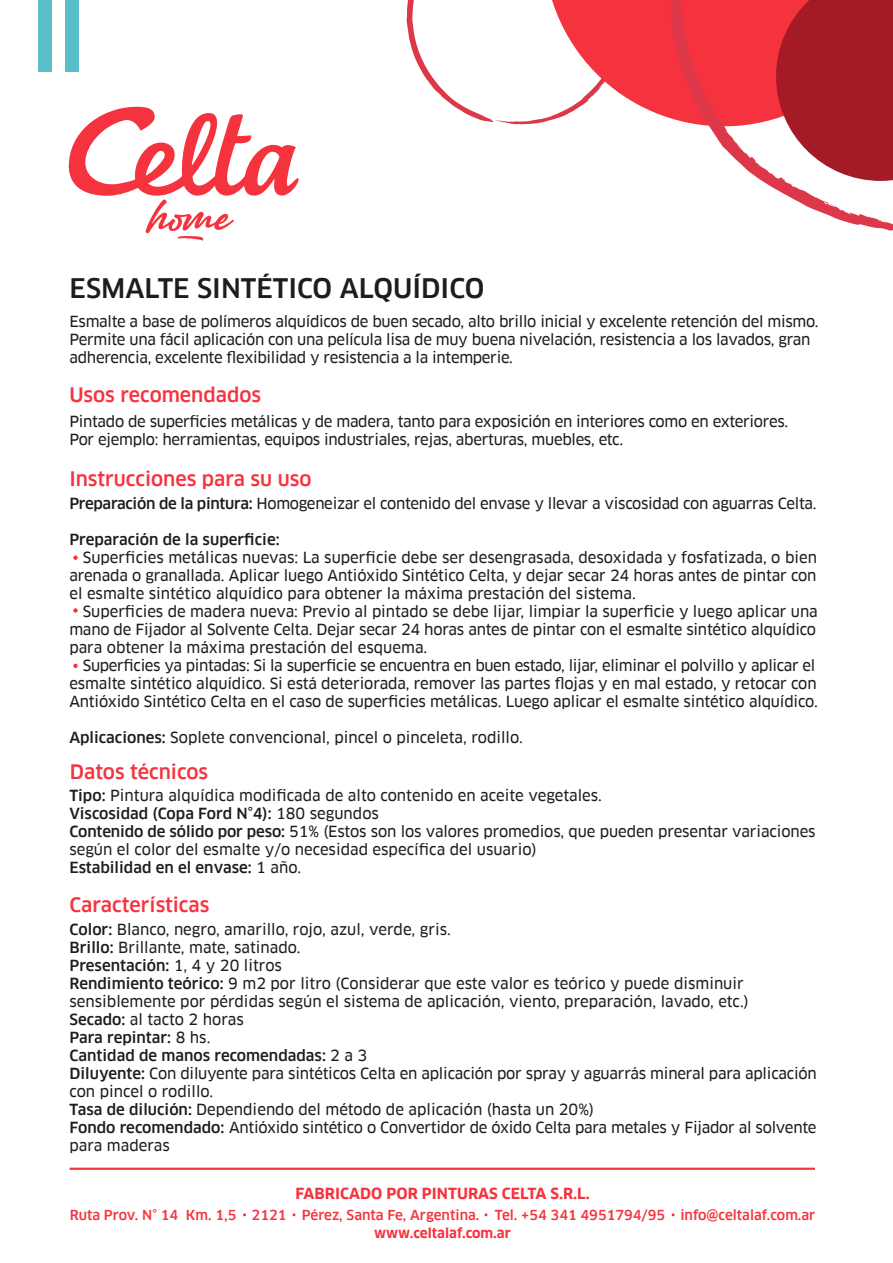
<style>
.page{position:relative;width:893px;height:1263px;background:#fff}
.page>*{position:absolute;margin:0;border:0;box-sizing:border-box;transform-origin:0 0}
.t1{font:500 26.4px "Clan Pro";color:#1d1d1b}
.t2{font:500 19.5px "Clan Pro";color:#f5333f}
.t3{font:15px/18px "Clan Pro News";letter-spacing:-.015em;color:#1d1d1b}
.t4{font:500 15px/18px "Clan Pro";color:#1d1d1b}
.t5{font:700 15px "Clan Pro";color:#f5333f}
.t6{font:500 13.5px "Clan Pro";color:#f5333f}
.t7{font:700 13.5px "Clan Pro";color:#f5333f}
.s1{font-family:"Clan Pro";font-weight:500}
.s2{font-family:"Clan Pro News";font-weight:400}
</style>
<div class="page">
<svg style="left:68px;top:107px;width:230px;height:134px"></svg>
<svg style="left:406px;top:0;width:112px;height:125px"></svg>
<svg style="left:518px;top:0;width:153px;height:125px"></svg>
<svg style="left:671px;top:0;width:222px;height:231px"></svg>
<div style="left:65px;top:0;width:14px;height:71px;background:#5abfc8"></div>
<div style="left:38px;top:0;width:13px;height:71px;background:#5abfc8"></div>
<hr style="left:70px;top:1168px;width:745px;height:2px;background:#f5333f">
<svg style="left:73px;top:555px;width:5px;height:5px"></svg>
<svg style="left:73px;top:608px;width:5px;height:5px"></svg>
<svg style="left:73px;top:664px;width:5px;height:4px"></svg>
<h1 class="t1" style="left:70px;top:273px;width:416px">ESMALTE SINTÉTICO ALQUÍDICO</h1>
<p class="t3" style="left:70px;top:313px;width:750px">Esmalte a base de polímeros alquídicos de buen secado, alto brillo inicial y excelente retención del mismo.<br>Permite una fácil aplicación con una película lisa de muy buena nivelación, resistencia a los lavados, gran adherencia, excelente flexibilidad y resistencia a la intemperie.</p>
<h2 class="t2" style="left:69px;top:384px;width:193px">Usos recomendados</h2>
<p class="t3" style="left:69px;top:412px;width:720px">Pintado de superficies metálicas y de madera, tanto para exposición en interiores como en exteriores.<br>Por ejemplo: herramientas, equipos industriales, rejas, aberturas, muebles, etc.</p>
<h2 class="t2" style="left:69px;top:468px;width:244px">Instrucciones para su uso</h2>
<p class="t3" style="left:69px;top:495px;width:749px"><span class="s1">Preparación de la pintura:</span> Homogeneizar el contenido del envase y llevar a viscosidad con aguarras Celta.</p>
<p class="t4" style="left:69px;top:531px;width:212px">Preparación de la superficie:</p>
<p class="t3" style="left:69px;top:549px;width:749px;text-align:justify;text-indent:14px">Superficies metálicas nuevas: La superficie debe ser desengrasada, desoxidada y fosfatizada, o bien arenada o granallada. Aplicar luego Antióxido Sintético Celta, y dejar secar 24 horas antes de pintar con el esmalte sintético alquídico para obtener la máxima prestación del sistema.</p>
<p class="t3" style="left:69px;top:603px;width:750px;text-align:justify;text-indent:14px">Superficies de madera nueva: Previo al pintado se debe lijar, limpiar la superficie y luego aplicar una mano de Fijador al Solvente Celta. Dejar secar 24 horas antes de pintar con el esmalte sintético alquídico para obtener la máxima prestación del esquema.</p>
<p class="t3" style="left:69px;top:657px;width:750px;text-indent:14px">Superficies ya pintadas: Si la superficie se encuentra en buen estado, lijar, eliminar el polvillo y aplicar el esmalte sintético alquídico. Si está deteriorada, remover las partes flojas y en mal estado, y retocar con<br>Antióxido Sintético Celta en el caso de superficies metálicas. Luego aplicar el esmalte sintético alquídico.</p>
<p class="t3" style="left:69px;top:729px;width:455px"><span class="s1">Aplicaciones:</span> Soplete convencional, pincel o pinceleta, rodillo.</p>
<h2 class="t2" style="left:70px;top:760px;width:140px">Datos técnicos</h2>
<p class="t3" style="left:69px;top:787px;width:534px"><span class="s1">Tipo:</span> Pintura alquídica modificada de alto contenido en aceite vegetales.</p>
<p class="t4" style="left:69px;top:805px;width:311px">Viscosidad (Copa Ford N°4): <span class="s2">180 segundos</span></p>
<p class="t3" style="left:69px;top:823px;width:748px"><span class="s1">Contenido de sólido por peso:</span> 51% (Estos son los valores promedios, que pueden presentar variaciones según el color del esmalte y/o necesidad específica del usuario)</p>
<p class="t4" style="left:69px;top:859px;width:233px">Estabilidad en el envase: <span class="s2">1 año.</span></p>
<h2 class="t2" style="left:70px;top:893px;width:141px">Características</h2>
<p class="t3" style="left:70px;top:920px;width:383px"><span class="s1">Color:</span> Blanco, negro, amarillo, rojo, azul, verde, gris.<br><span class="s1">Brillo:</span> Brillante, mate, satinado.</p>
<p class="t4" style="left:70px;top:956px;width:214px">Presentación: <span class="s2">1, 4 y 20 litros</span></p>
<p class="t3" style="left:70px;top:974px;width:681px"><span class="s1">Rendimiento teórico:</span> 9 m2 por litro (Considerar que este valor es teórico y puede disminuir sensiblemente por pérdidas según el sistema de aplicación, viento, preparación, lavado, etc.)<br><span class="s1">Secado:</span> al tacto 2 horas</p>
<p class="t4" style="left:70px;top:1028px;width:299px">Para repintar: <span class="s2">8 hs.<br></span>Cantidad de manos recomendadas: <span class="s2">2 a 3</span></p>
<p class="t3" style="left:70px;top:1064px;width:749px"><span class="s1">Diluyente:</span> Con diluyente para sintéticos Celta en aplicación por spray y aguarrás mineral para aplicación con pincel o rodillo.<br><span class="s1">Tasa de dilución:</span> Dependiendo del método de aplicación (hasta un 20%)<br><span class="s1">Fondo recomendado:</span> Antióxido sintético o Convertidor de óxido Celta para metales y Fijador al solvente para maderas</p>
<p class="t5" style="left:295px;top:1184px;width:296px">FABRICADO POR PINTURAS CELTA S.R.L.</p>
<p class="t6" style="left:70px;top:1207px;width:747px">Ruta Prov. N° 14 Km. 1,5 2121 Pérez, Santa Fe, Argentina. Tel. +54 341 4951794/95 info@celtalaf.com.ar</p>
<p class="t7" style="left:374px;top:1225px;width:138px">www.celtalaf.com.ar</p>
</div>
